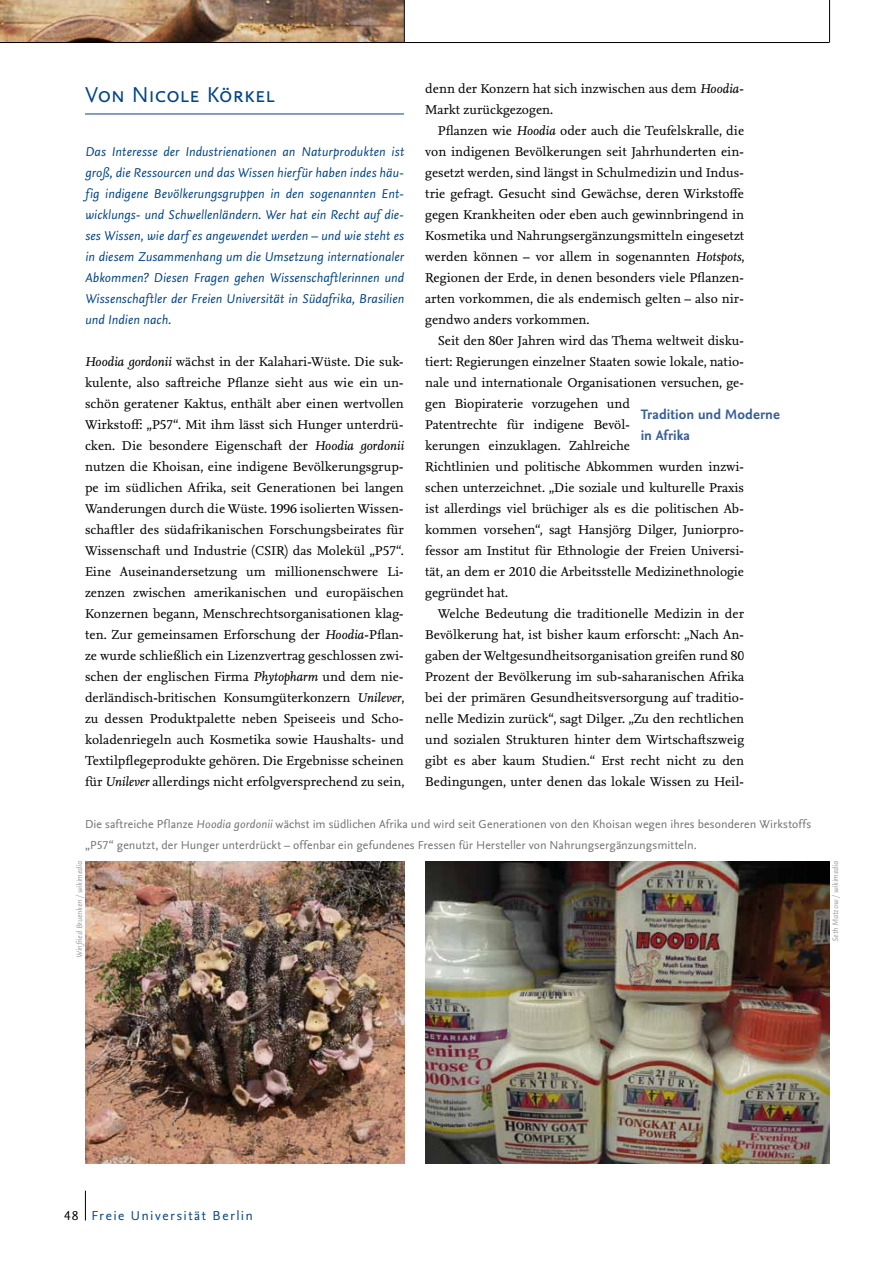
<style>
.page{position:relative;width:893px;height:1263px;background:#fff}
.page>*{position:absolute;margin:0;border:0;box-sizing:border-box;transform-origin:0 0}
.t1{font:22.5px "Nexus Sans OT";letter-spacing:.005em;color:#004489}
.t2{font:700 14.25px/21px "Nexus Sans OT";letter-spacing:.005em;color:#365e9b}
.t3{font:13.5px "Nexus Sans OT";letter-spacing:.11em;color:#004489}
.t4{font:13.35px/21px "Nexus Serif TF";letter-spacing:-.005em;color:#000;text-align:justify}
.t5{font:italic 13.35px/21px "Nexus Sans OT";letter-spacing:.005em;color:#004489;text-align:justify}
.t6{font:12px/21px "Nexus Sans OT";letter-spacing:.005em;color:#707172}
.t7{font:italic 8.25px "Nexus Sans OT";color:#9c9e9f}
.s1{font-style:italic}
.s2{color:#000}
</style>
<div class="page">
<hr style="left:85px;top:114px;width:319px;height:1px;background:#004489">
<img style="left:426px;top:861px;width:403px;height:303px">
<img style="left:85px;top:861px;width:320px;height:303px">
<img style="left:0;top:0;width:404px;height:42px">
<hr style="left:0;top:42px;width:829px;height:1px;background:#000">
<hr style="left:404px;top:0;width:1px;height:43px;background:#000">
<hr style="left:829px;top:0;width:1px;height:43px;background:#000">
<svg style="left:85px;top:1191px;width:1px;height:29px"></svg>
<p class="t4" style="left:425px;top:78px;width:320px">denn der Konzern hat sich inzwischen aus dem <span class="s1">Hoodia</span>-<br>Markt zurückgezogen.</p>
<p class="t4" style="left:425px;top:120px;width:321px;text-indent:13px">Pflanzen wie <span class="s1">Hoodia</span> oder auch die Teufelskralle, die von indigenen Bevölkerungen seit Jahrhunderten ein&shy;gesetzt werden, sind längst in Schulmedizin und Indus&shy;trie gefragt. Gesucht sind Gewächse, deren Wirkstoffe gegen Krankheiten oder eben auch gewinnbringend in Kosmetika und Nahrungsergänzungsmitteln eingesetzt werden können – vor allem in sogenannten <span class="s1">Hotspots</span>, Regionen der Erde, in denen besonders viele Pflanzen&shy;arten vorkommen, die als endemisch gelten – also nir&shy;gendwo anders vorkommen.</p>
<p class="t4" style="left:425px;top:330px;width:320px;text-align:left;text-indent:13px">Seit den 80er Jahren wird das Thema weltweit disku&shy;tiert: Regierungen einzelner Staaten sowie lokale, natio&shy;nale und internationale Organisationen versuchen, ge&shy;gen Biopiraterie vorzugehen und<br>Patentrechte für indigene Bevöl-<br>kerungen einzuklagen. Zahlreiche<br>Richtlinien und politische Abkommen wurden inzwi&shy;schen unterzeichnet. „Die soziale und kulturelle Praxis ist allerdings viel brüchiger als es die politischen Ab&shy;kommen vorsehen“, sagt Hansjörg Dilger, Juniorpro&shy;fessor am Institut für Ethnologie der Freien Universi&shy;tät, an dem er 2010 die Arbeitsstelle Medizinethnologie gegründet hat.</p>
<p class="t4" style="left:425px;top:603px;width:320px;text-indent:13px">Welche Bedeutung die traditionelle Medizin in der Bevölkerung hat, ist bisher kaum erforscht: „Nach An&shy;gaben der Weltgesundheitsorganisation greifen rund 80<br>Prozent der Bevölkerung im sub-saharanischen Afrika bei der primären Gesundheitsversorgung auf traditio&shy;nelle Medizin zurück“, sagt Dilger. „Zu den rechtlichen und sozialen Strukturen hinter dem Wirtschaftszweig gibt es aber kaum Studien.“ Erst recht nicht zu den Bedingungen, unter denen das lokale Wissen zu Heil-</p>
<p class="t6" style="left:85px;top:813px;width:728px">Die saftreiche Pflanze <span class="s1">Hoodia gordonii</span> wächst im südlichen Afrika und wird seit Generationen von den Khoisan wegen ihres besonderen Wirkstoffs „P57“ genutzt, der Hunger unterdrückt – offenbar ein gefundenes Fressen für Hersteller von Nahrungsergänzungsmitteln.</p>
<h1 class="t1" style="left:85px;top:80px;width:191px">Von Nicole Körkel</h1>
<p class="t5" style="left:85px;top:141px;width:320px">Das Interesse der Industrienationen an Naturprodukten ist groß, die Ressourcen und das Wissen hierfür haben indes häu&shy;fig indigene Bevölkerungsgruppen in den sogenannten Ent&shy;wicklungs- und Schwellenländern. Wer hat ein Recht auf die&shy;ses Wissen, wie darf es angewendet werden – und wie steht es in diesem Zusammenhang um die Umsetzung internationaler Abkommen? Diesen Fragen gehen Wissenschaftlerinnen und Wissenschaftler der Freien Universität in Südafrika, Brasilien und Indien nach.</p>
<p class="t4" style="left:85px;top:351px;width:321px"><span class="s1">Hoodia gordonii</span> wächst in der Kalahari-Wüste. Die suk&shy;kulente, also saftreiche Pflanze sieht aus wie ein un&shy;schön geratener Kaktus, enthält aber einen wertvollen Wirkstoff: „P57“. Mit ihm lässt sich Hunger unterdrü&shy;cken. Die besondere Eigenschaft der <span class="s1">Hoodia gordonii </span>nutzen die Khoisan, eine indigene Bevölkerungsgrup&shy;pe im südlichen Afrika, seit Generationen bei langen Wanderungen durch die Wüste. 1996 isolierten Wissen&shy;schaftler des südafrikanischen Forschungsbeirates für Wissenschaft und Industrie (CSIR) das Molekül „P57“.<br>Eine Auseinandersetzung um millionenschwere Li&shy;zenzen zwischen amerikanischen und europäischen Konzernen begann, Menschrechtsorganisationen klag&shy;ten. Zur gemeinsamen Erforschung der <span class="s1">Hoodia</span>-Pflan&shy;ze wurde schließlich ein Lizenzvertrag geschlossen zwi&shy;schen der englischen Firma <span class="s1">Phytopharm</span> und dem nie&shy;derländisch-britischen Konsumgüterkonzern <span class="s1">Unilever</span>, zu dessen Produktpalette neben Speiseeis und Scho&shy;koladenriegeln auch Kosmetika sowie Haushalts- und Textilpflegeprodukte gehören. Die Ergebnisse scheinen für <span class="s1">Unilever</span> allerdings nicht erfolgversprechend zu sein,</p>
<p class="t2" style="left:641px;top:403px;width:141px">Tradition und Moderne in Afrika</p>
<p class="t7" style="left:74px;top:958px;width:98px;rotate:-90deg">Winfried Bruenken / wikimedia</p>
<p class="t7" style="left:830px;top:942px;width:82px;rotate:-90deg">Seth Matzow / wikimedia</p>
<p class="t3" style="left:64px;top:1207px;width:190px"><span class="s2">48</span> Freie Universität Berlin</p>
</div>
